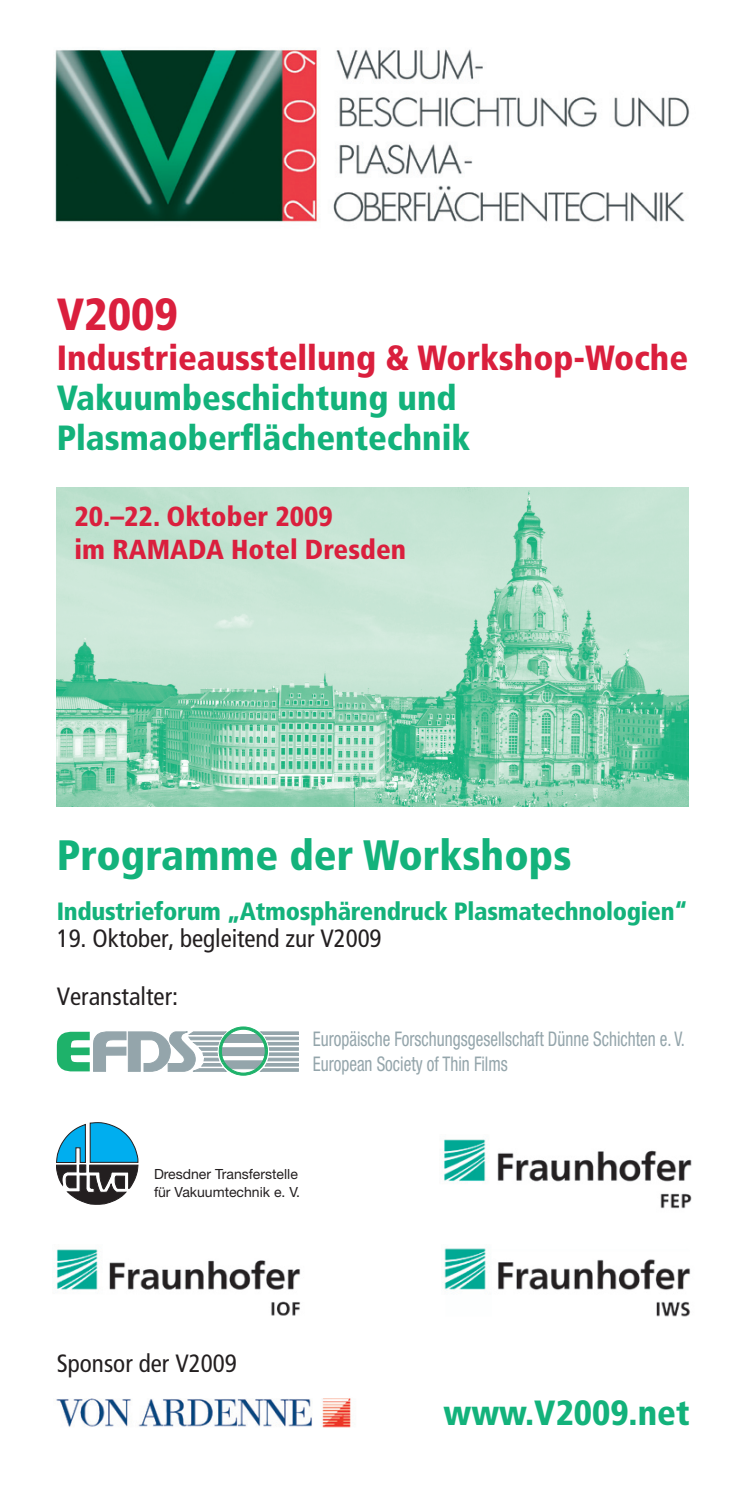
<style>
.page{position:relative;width:745px;height:1489px;background:#fff}
.page>*{position:absolute;margin:0;border:0;box-sizing:border-box;transform-origin:0 0}
.t1{font:900 condensed 45px "Frutiger";color:#da1f3d}
.t2{font:900 condensed 42.5px "Frutiger";color:#13b27b}
.t3{font:900 condensed 35px/40px "Frutiger";color:#13b27b}
.t4{font:900 condensed 35px "Frutiger";color:#da1f3d}
.t5{font:900 condensed 27.5px/32.5px "Frutiger";color:#da1f3d}
.t6{font:condensed 25px "Frutiger";color:#231f20}
.t7{font:900 condensed 25px "Frutiger";letter-spacing:-.01em;color:#13b27b}
.t8{font:condensed 20.25px/25.2px "Helvetica Neue";color:#94a5ab;scale:.85 1}
.t9{font:14px/18.8px "Helvetica Neue";color:#231f20}
</style>
<div class="page">
<svg style="left:57px;top:1026px;width:241px;height:50px"></svg>
<svg style="left:56px;top:1122px;width:82px;height:82px"></svg>
<div style="left:80px;top:1164px;width:6px;height:7px;background:#231f20"></div>
<div style="left:80px;top:1164px;width:6px;height:7px;border:1px solid #231f20"></div>
<img style="left:57px;top:487px;width:630px;height:319px">
<img style="left:55px;top:49px;width:635px;height:173px">
<img style="left:56px;top:1398px;width:295px;height:30px">
<img style="left:444px;top:1139px;width:248px;height:70px">
<img style="left:442px;top:1248px;width:249px;height:69px">
<img style="left:54px;top:1249px;width:247px;height:67px">
<h1 class="t1" style="left:57px;top:287px;width:123px">V2009</h1>
<h3 class="t4" style="left:57px;top:336px;width:632px">Industrieausstellung &amp; Workshop-Woche</h3>
<h3 class="t3" style="left:57px;top:377px;width:414px">Vakuumbeschichtung und<br>Plasmaoberflächentechnik</h3>
<h3 class="t5" style="left:74px;top:500px;width:333px">20.–22. Oktober 2009<br>im RAMADA Hotel Dresden</h3>
<h2 class="t2" style="left:57px;top:829px;width:516px">Programme der Workshops</h2>
<p class="t7" style="left:57px;top:896px;width:631px">Industrieforum „Atmosphärendruck Plasmatechnologien“</p>
<p class="t6" style="left:57px;top:924px;width:326px">19. Oktober, begleitend zur V2009</p>
<p class="t6" style="left:57px;top:981px;width:123px">Veranstalter:</p>
<p class="t8" style="left:312px;top:1026px;width:439px">Europäische Forschungsgesellschaft Dünne Schichten e. V.<br>European Society of Thin Films</p>
<p class="t9" style="left:154px;top:1163px;width:147px">Dresdner Transferstelle für Vakuumtechnik e. V.</p>
<p class="t6" style="left:57px;top:1348px;width:181px">Sponsor der V2009</p>
<h3 class="t3" style="left:443px;top:1392px;width:247px">www.V2009.net</h3>
</div>
